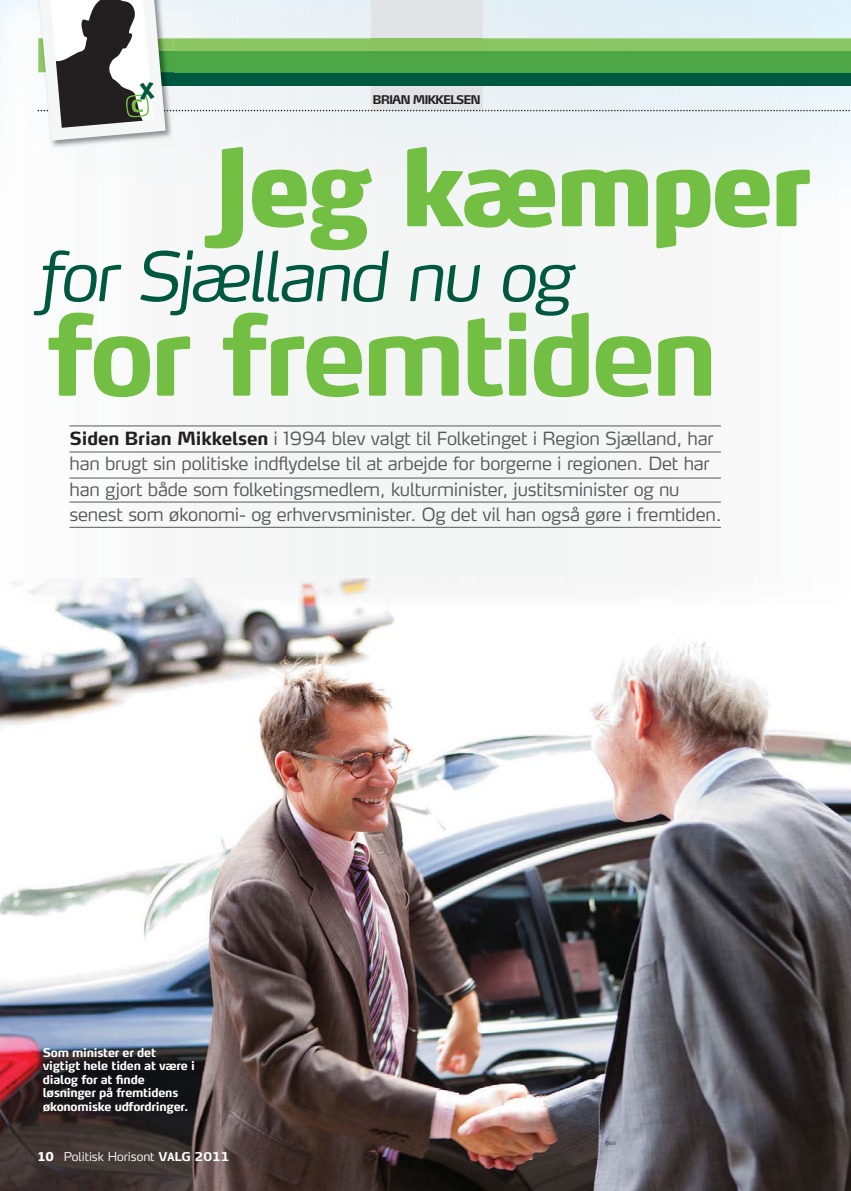
<style>
.page{position:relative;width:851px;height:1191px;background:#fff}
.page>*{position:absolute;margin:0;border:0;box-sizing:border-box;transform-origin:0 0}
.t1{font:700 110.55px "Max LF";letter-spacing:-.045em;color:#72bf44}
.t2{font:900 105.45px "Max LF";letter-spacing:-.045em;color:#72bf44}
.t3{font:italic 300 67.5px "Max LF";letter-spacing:-.04em;color:#005840}
.t4{font:300 18px/25.5px "Max LF";letter-spacing:-.01em;color:#58595b}
.t5{font:700 12px/13.5px "Max LF";letter-spacing:-.02em;color:#fff}
.t6{font:300 12px "Max TF";color:#fff}
.t7{font:700 11.85px "Max LF";letter-spacing:-.08em;color:#231f20}
.s1{font-weight:700;color:#231f20}
.s2{font-family:"Soho Std";font-weight:700}
.s3{font-weight:700}
</style>
<div class="page">
<img style="left:0;top:607px;width:850px;height:583px">
<img style="left:69px;top:148px;width:80px;height:430px">
<img style="left:12px;top:578px;width:361px;height:29px">
<img style="left:37px;top:0;width:136px;height:148px">
<hr style="left:69px;top:452px;width:651px;height:1px;background:#58595b">
<hr style="left:69px;top:426px;width:651px;height:1px;background:#58595b">
<hr style="left:69px;top:478px;width:651px;height:1px;background:#58595b">
<hr style="left:69px;top:502px;width:651px;height:1px;background:#58595b">
<hr style="left:69px;top:527px;width:651px;height:1px;background:#58595b">
<svg style="left:38px;top:0;width:812px;height:141px"></svg>
<p class="t7" style="left:372px;top:95px;width:110px">BRIAN MIKKELSEN</p>
<h2 class="t2" style="left:211px;top:138px;width:602px">Jeg kæmper</h2>
<h3 class="t3" style="left:38px;top:245px;width:535px">for Sjælland nu og</h3>
<h1 class="t1" style="left:47px;top:304px;width:672px">for fremtiden</h1>
<p class="t4" style="left:69px;top:427px;width:653px"><span class="s1">Siden Brian Mikkelsen</span> i 1994 blev valgt til Folketinget i Region Sjælland, har han brugt sin politiske indflydelse til at arbejde for borgerne i regionen. Det har han gjort både som folketingsmedlem, kulturminister, justitsminister og nu senest som økonomi- og erhvervsminister. Og det vil han også gøre i fremtiden.</p>
<p class="t5" style="left:43px;top:1046px;width:154px">Som minister er det vigtigt hele tiden at være i dialog for at finde løsninger på fremtidens økonomiske udfordringer.</p>
<p class="t6" style="left:38px;top:1150px;width:193px"><span class="s2">10</span> Politisk Horisont <span class="s3">VALG 2011</span></p>
</div>
